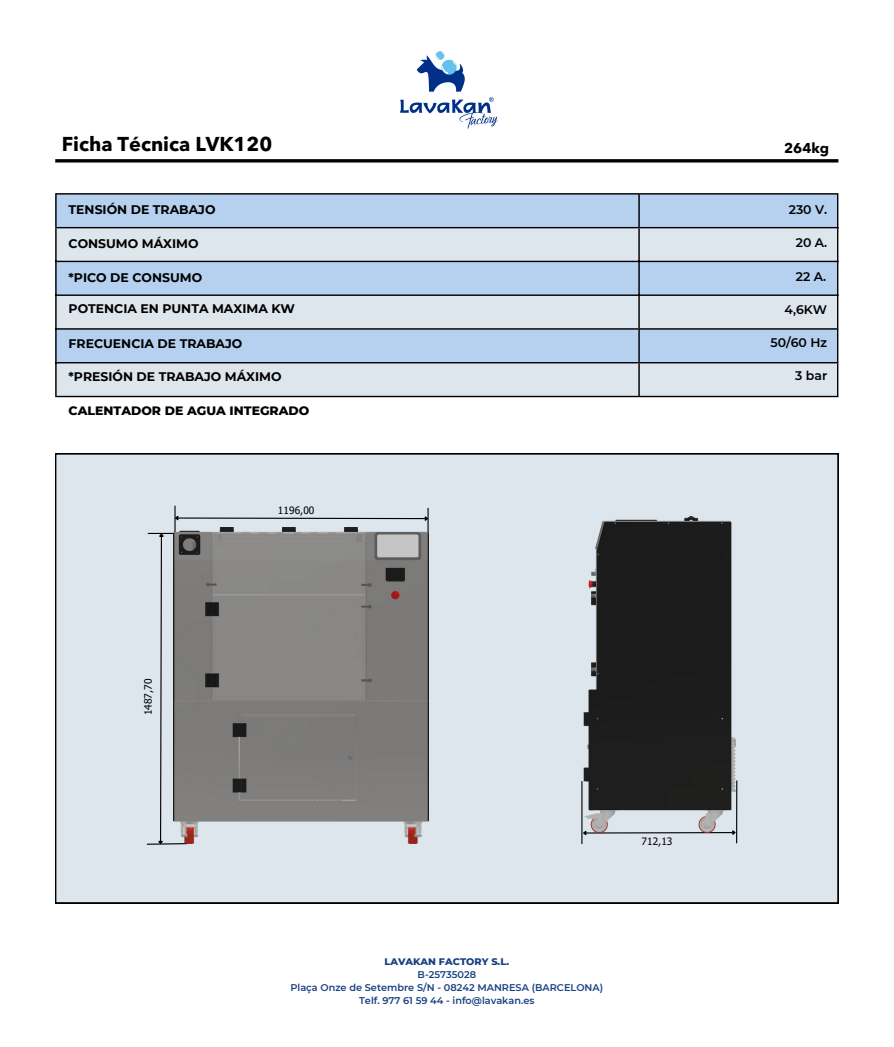
<style>
.page{position:relative;width:894px;height:1047px;background:#fff}
.page>*{position:absolute;margin:0;border:0;box-sizing:border-box;transform-origin:0 0}
.t1{font:700 19.95px "Avenir Next LT Pro";color:#000}
.t2{font:700 14.1px "Avenir Next LT Pro";color:#000}
.t3{font:700 12.45px "Montserrat";color:#000}
.t4{font:600 12.45px "Montserrat";color:#000}
.t5{font:800 12.45px "Montserrat";color:#000}
.t6{font:10.2px "Tahoma";letter-spacing:.005em;color:#000}
.t7{font:600 9.75px/13px "Montserrat";color:#184183;text-align:center}
.s1{font-weight:800}
</style>
<div class="page">
<img style="left:400px;top:51px;width:98px;height:78px">
<div style="left:57px;top:194px;width:779px;height:33px;background:#b5d1ef"></div>
<svg style="left:57px;top:228px;width:779px;height:168px;background:#cadaea"></svg>
<hr style="left:55px;top:228px;width:2px;height:168px;background:#000">
<hr style="left:638px;top:228px;width:1px;height:100px;background:#000">
<hr style="left:638px;top:363px;width:1px;height:33px;background:#000">
<hr style="left:836px;top:194px;width:2px;height:134px;background:#000">
<hr style="left:836px;top:363px;width:2px;height:33px;background:#000">
<hr style="left:639px;top:193px;width:199px;height:1px;background:#000">
<hr style="left:639px;top:227px;width:199px;height:1px;background:#000">
<hr style="left:55px;top:261px;width:783px;height:1px;background:#000">
<hr style="left:55px;top:294px;width:783px;height:2px;background:#000">
<hr style="left:55px;top:328px;width:583px;height:1px;background:#000">
<hr style="left:55px;top:362px;width:583px;height:1px;background:#000">
<hr style="left:55px;top:396px;width:783px;height:1px;background:#000">
<hr style="left:55px;top:194px;width:2px;height:33px;background:#000">
<hr style="left:638px;top:194px;width:1px;height:33px;background:#000">
<hr style="left:638px;top:329px;width:1px;height:33px;background:#000">
<hr style="left:836px;top:329px;width:2px;height:33px;background:#000">
<hr style="left:55px;top:193px;width:584px;height:1px;background:#000">
<hr style="left:55px;top:227px;width:584px;height:1px;background:#000">
<hr style="left:638px;top:328px;width:200px;height:1px;background:#000">
<hr style="left:638px;top:362px;width:200px;height:1px;background:#000">
<div style="left:55px;top:453px;width:783px;height:450px;background:#dde5ed"></div>
<hr style="left:55px;top:159px;width:783px;height:3px;background:#000">
<svg style="left:146px;top:505px;width:283px;height:340px;background:#cad2d9"></svg>
<hr style="left:735px;top:780px;width:2px;height:63px;background:#000">
<hr style="left:581px;top:781px;width:1px;height:62px;background:#000">
<hr style="left:586px;top:831px;width:146px;height:2px;background:#000">
<svg style="left:731px;top:828px;width:5px;height:7px"></svg>
<svg style="left:581px;top:828px;width:6px;height:8px"></svg>
<img style="left:582px;top:516px;width:153px;height:316px">
<img style="left:174px;top:527px;width:254px;height:316px">
<p class="t1" style="left:62px;top:135px;width:212px">Ficha Técnica LVK120</p>
<h2 class="t3" style="left:69px;top:202px;width:148px">TENSIÓN DE TRABAJO</h2>
<h3 class="t3" style="left:69px;top:236px;width:131px">CONSUMO MÁXIMO</h3>
<h3 class="t3" style="left:69px;top:269px;width:135px">*PICO DE CONSUMO</h3>
<h3 class="t3" style="left:69px;top:301px;width:228px">POTENCIA EN PUNTA MAXIMA KW</h3>
<h3 class="t3" style="left:69px;top:335px;width:175px">FRECUENCIA DE TRABAJO</h3>
<h3 class="t3" style="left:69px;top:369px;width:214px">*PRESIÓN DE TRABAJO MÁXIMO</h3>
<h3 class="t5" style="left:69px;top:403px;width:242px">CALENTADOR DE AGUA INTEGRADO</h3>
<p class="t6" style="left:278px;top:503px;width:38px">1196,00</p>
<p class="t6" style="left:141px;top:715px;width:38px;rotate:-90deg">1487 70</p>
<p class="t6" style="left:141px;top:692px;width:5px;rotate:-90deg">,</p>
<h5 class="t6" style="left:641px;top:834px;width:32px">712,13</h5>
<h3 class="t7" style="left:290px;top:955px;width:314px"><span class="s1">LAVAKAN FACTORY S.L.<br></span>B-25735028<br>Plaça Onze de Setembre S/N - 08242 MANRESA (BARCELONA)<br>Telf. 977 61 59 44 - info@lavakan.es</h3>
<h3 class="t2" style="left:784px;top:142px;width:47px">264kg</h3>
<h3 class="t4" style="left:788px;top:202px;width:40px">230 V.</h3>
<h3 class="t4" style="left:795px;top:235px;width:33px">20 A.</h3>
<h3 class="t4" style="left:795px;top:268px;width:32px">22 A.</h3>
<h4 class="t4" style="left:784px;top:302px;width:44px">4,6KW</h4>
<h4 class="t4" style="left:770px;top:335px;width:58px">50/60 Hz</h4>
<p class="t4" style="left:795px;top:368px;width:34px">3 bar</p>
</div>
